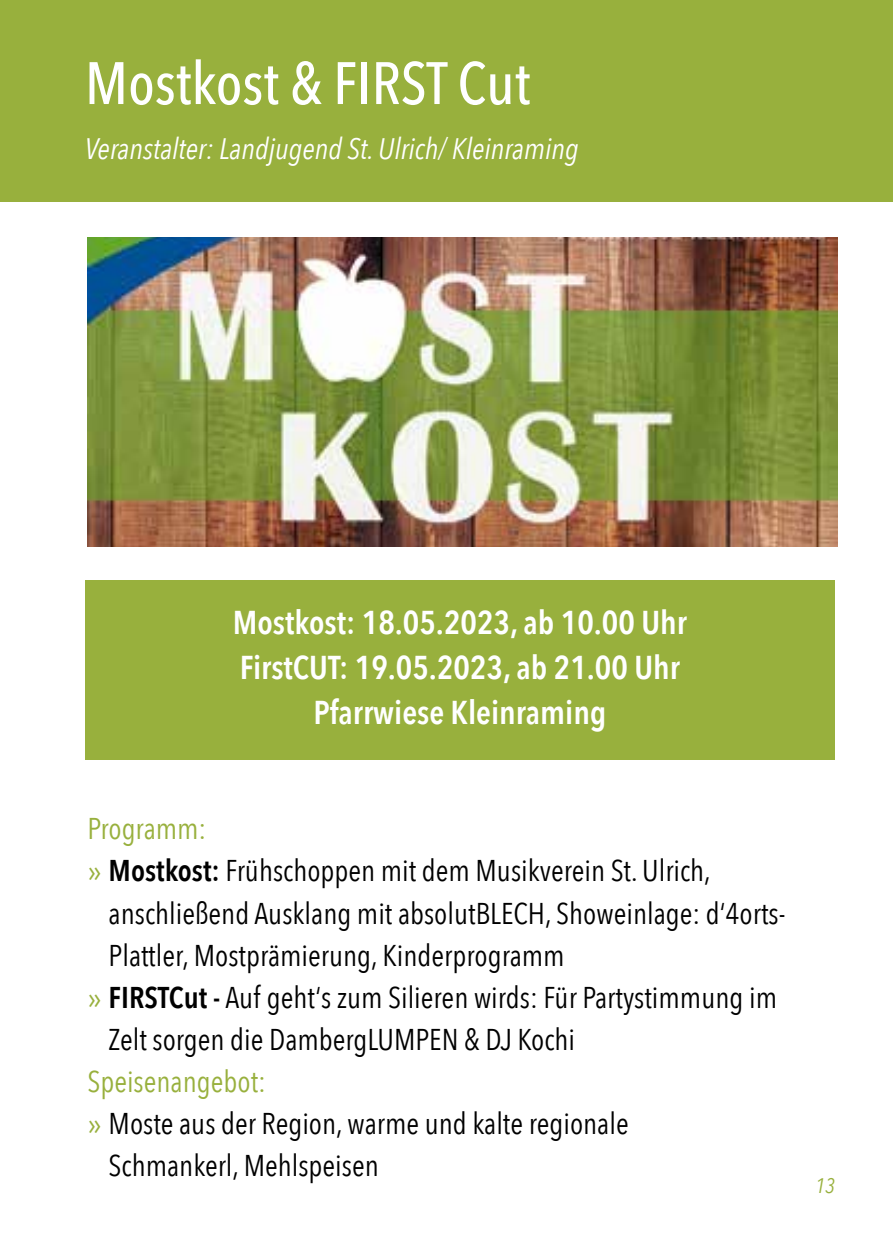
<style>
.page{position:relative;width:893px;height:1259px;background:#fff}
.page>*{position:absolute;margin:0;border:0;box-sizing:border-box;transform-origin:0 0}
.t1{font:500 59.1px "Avenir Next Condensed";color:#fff}
.t2{font:600 33px/45px "Avenir Next Condensed";color:#fff;text-align:center}
.t3{font:30px "Avenir Next Condensed";color:#000}
.t4{font:30px "Avenir Next Condensed";color:#98b03d}
.t5{font:italic 29.7px "Avenir Next Condensed";color:#fff}
.t6{font:italic 21px "Avenir Next Condensed";color:#98b03d}
.s1{font-family:"Avenir Next";color:#98b03d}
.s2{font-weight:600}
</style>
<div class="page">
<div style="left:0;top:0;width:893px;height:201px;background:#98b03d"></div>
<div style="left:85px;top:581px;width:750px;height:178px;background:#98b03d"></div>
<img style="left:87px;top:238px;width:750px;height:308px">
<h1 class="t1" style="left:85px;top:48px;width:447px">Mostkost &amp; FIRST Cut</h1>
<p class="t5" style="left:85px;top:131px;width:495px">Veranstalter: Landjugend St. Ulrich/ Kleinraming</p>
<p class="t2" style="left:233px;top:599px;width:455px">Mostkost: 18.05.2023, ab 10.00 Uhr<br>FirstCUT: 19.05.2023, ab 21.00 Uhr<br>Pfarrwiese Kleinraming</p>
<p class="t4" style="left:87px;top:803px;width:121px">Programm:</p>
<p class="t3" style="left:87px;top:845px;width:625px"><span class="s1">»</span> <span class="s2">Mostkost:</span> Frühschoppen mit dem Musikverein St. Ulrich,</p>
<p class="t3" style="left:109px;top:887px;width:678px">anschließend Ausklang mit absolutBLECH, Showeinlage: d‘4orts-</p>
<p class="t3" style="left:109px;top:929px;width:457px">Plattler, Mostprämierung, Kinderprogramm</p>
<p class="t3" style="left:87px;top:971px;width:691px"><span class="s1">»</span> <span class="s2">FIRSTCut -</span> Auf geht‘s zum Silieren wirds: Für Partystimmung im</p>
<p class="t3" style="left:109px;top:1013px;width:468px">Zelt sorgen die DambergLUMPEN &amp; DJ Kochi</p>
<p class="t4" style="left:87px;top:1055px;width:180px">Speisenangebot:</p>
<p class="t3" style="left:87px;top:1097px;width:543px"><span class="s1">»</span> Moste aus der Region, warme und kalte regionale</p>
<p class="t3" style="left:109px;top:1139px;width:272px">Schmankerl, Mehlspeisen</p>
<p class="t6" style="left:815px;top:1173px;width:21px">13</p>
</div>
